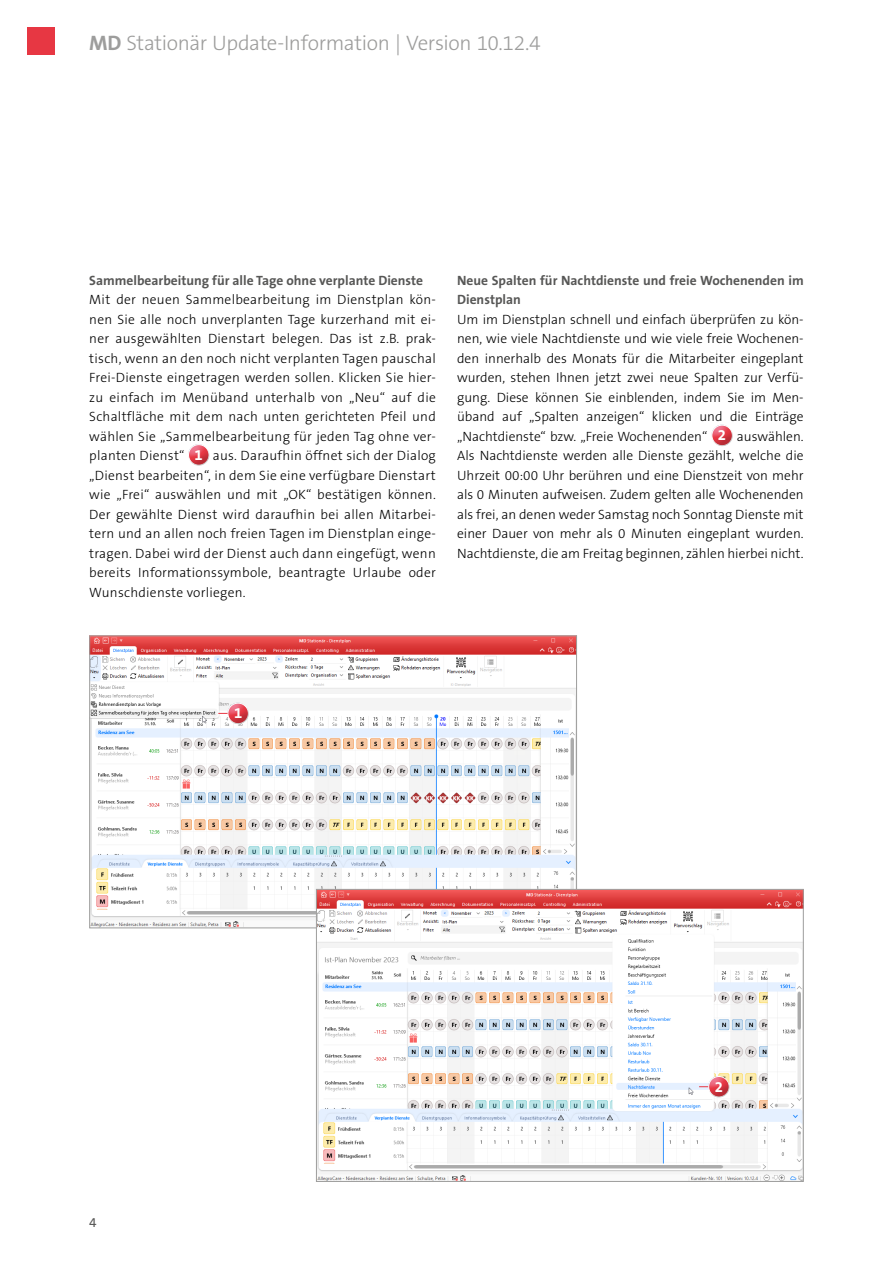
<style>
.page{position:relative;width:893px;height:1263px;background:#fff}
.page>*{position:absolute;margin:0;border:0;box-sizing:border-box;transform-origin:0 0}
.t1{font:300 21px "The Sans B3";letter-spacing:-.015em;color:#9d9d9c}
.t2{font:700 15px "The Sans B7";color:#fff}
.t3{font:300 13.5px/19.5px "The Sans B3";color:#000;text-align:justify}
.t4{font:700 13.5px/19.5px "The Sans B7";color:#575756}
.t5{font:13.5px "The Sans B5 Plain";color:#575756}
.s1{font-family:"The Sans B7";font-weight:700}
.s2{font-family:"The Sans B7";font-weight:700;font-size:15px;color:#fff}
</style>
<div class="page">
<div style="left:28px;top:28px;width:27px;height:27px;background:#e73743"></div>
<div style="left:181px;top:443px;width:39px;height:25px;background:#000;opacity:.2"></div>
<div style="left:704px;top:423px;width:39px;height:25px;background:#000;opacity:.2"></div>
<img style="left:91px;top:637px;width:484px;height:289px">
<img style="left:318px;top:891px;width:484px;height:289px">
<div style="left:316px;top:889px;width:488px;height:293px;border:1px solid #9d9d9c"></div>
<div style="left:217px;top:693px;width:39px;height:33px;background:#7682a5;opacity:.75"></div>
<div style="left:221px;top:701px;width:38px;height:25px;background:#000;opacity:.2"></div>
<div style="left:697px;top:1067px;width:39px;height:32px;background:#7682a5;opacity:.75"></div>
<div style="left:701px;top:1074px;width:39px;height:26px;background:#000;opacity:.2"></div>
<h1 class="t1" style="left:89px;top:32px;width:453px"><span class="s1">MD</span> Stationär Update-Information | Version 10.12.4</h1>
<p class="t4" style="left:89px;top:271px;width:335px">Sammelbearbeitung für alle Tage ohne verplante Dienste</p>
<p class="t3" style="left:89px;top:291px;width:348px">Mit der neuen Sammelbearbeitung im Dienstplan kön&shy;nen Sie alle noch unverplanten Tage kurzerhand mit ei&shy;ner ausgewählten Dienstart belegen. Das ist z.B. prak&shy;tisch, wenn an den noch nicht verplanten Tagen pauschal Frei-Dienste eingetragen werden sollen. Klicken Sie hier&shy;zu einfach im Menüband unterhalb von „Neu“ auf die Schaltfläche mit dem nach unten gerichteten Pfeil und wählen Sie „Sammelbearbeitung für jeden Tag ohne ver&shy;planten Dienst“ <span class="s2">1</span> aus. Daraufhin öffnet sich der Dialog „Dienst bearbeiten“, in dem Sie eine verfügbare Dienstart wie „Frei“ auswählen und mit „OK“ bestätigen können.<br>Der gewählte Dienst wird daraufhin bei allen Mitarbei&shy;tern und an allen noch freien Tagen im Dienstplan einge&shy;tragen. Dabei wird der Dienst auch dann eingefügt, wenn bereits Informationssymbole, beantragte Urlaube oder Wunschdienste vorliegen.</p>
<p class="t4" style="left:457px;top:271px;width:348px">Neue Spalten für Nachtdienste und freie Wochenenden im<br>Dienstplan</p>
<p class="t3" style="left:457px;top:310px;width:348px">Um im Dienstplan schnell und einfach überprüfen zu kön&shy;nen, wie viele Nachtdienste und wie viele freie Wochenen&shy;den innerhalb des Monats für die Mitarbeiter eingeplant wurden, stehen Ihnen jetzt zwei neue Spalten zur Verfü&shy;gung. Diese können Sie einblenden, indem Sie im Men&shy;üband auf „Spalten anzeigen“ klicken und die Einträge „Nachtdienste“ bzw. „Freie Wochenenden“ <span class="s2">2</span> auswählen.<br>Als Nachtdienste werden alle Dienste gezählt, welche die Uhrzeit 00:00 Uhr berühren und eine Dienstzeit von mehr als 0 Minuten aufweisen. Zudem gelten alle Wochenenden als frei, an denen weder Samstag noch Sonntag Dienste mit einer Dauer von mehr als 0 Minuten eingeplant wurden.<br>Nachtdienste, die am Freitag beginnen, zählen hierbei nicht.</p>
<p class="t2" style="left:234px;top:705px;width:10px">1</p>
<p class="t5" style="left:89px;top:1215px;width:9px">4</p>
<p class="t2" style="left:715px;top:1079px;width:10px">2</p>
</div>
